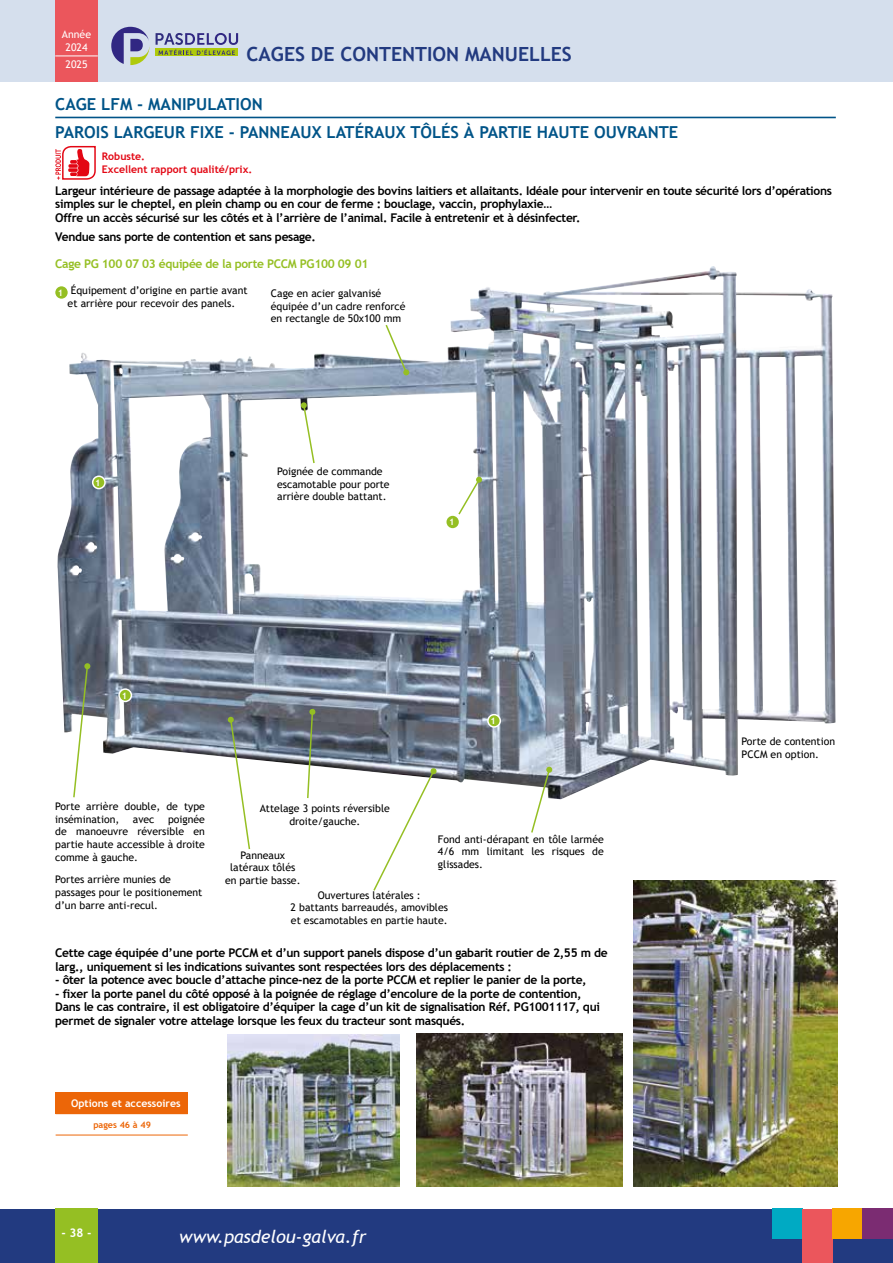
<style>
.page{position:relative;width:893px;height:1263px;background:#fff}
.page>*{position:absolute;margin:0;border:0;box-sizing:border-box;transform-origin:0 0}
.t1{font:700 19.5px "Trebuchet MS";color:#223a80}
.t2{font:italic 18px "Trebuchet MS";color:#fff}
.t3{font:700 16.5px/28.5px "Trebuchet MS";color:#005488}
.t4{font:700 12px/13.5px "Trebuchet MS";letter-spacing:-.025em;color:#000}
.t5{font:700 12px "Trebuchet MS";letter-spacing:-.025em;color:#95bf23}
.t6{font:700 12px "Trebuchet MS";color:#fff}
.t7{font:10.5px/12.6px "Trebuchet MS";color:#000}
.t8{font:700 10.5px/12.6px "Trebuchet MS";color:#e30613}
.t9{font:700 10.5px "Trebuchet MS";color:#fff}
.t10{font:10.5px/12.6px "Trebuchet MS";color:#fff;text-align:center}
.t11{font:700 9px "Trebuchet MS";color:#ec6608}
.t12{font:700 9px "Trebuchet MS";color:#fff}
</style>
<div class="page">
<div style="left:0;top:0;width:893px;height:82px;background:#d5dfed"></div>
<div style="left:0;top:1209px;width:893px;height:54px;background:#223a80"></div>
<div style="left:55px;top:0;width:43px;height:82px;background:#eb565c"></div>
<hr style="left:55px;top:56px;width:43px;height:1px;background:#fff">
<div style="left:55px;top:1209px;width:43px;height:54px;background:#95bf23"></div>
<div style="left:772px;top:1209px;width:31px;height:30px;background:#00aac3"></div>
<div style="left:803px;top:1209px;width:30px;height:54px;background:#eb565c"></div>
<div style="left:833px;top:1209px;width:30px;height:30px;background:#f7a600"></div>
<div style="left:863px;top:1209px;width:30px;height:30px;background:#7b2c72"></div>
<div style="left:156px;top:48px;width:82px;height:8px;background:#afca0b"></div>
<svg style="left:156px;top:33px;width:82px;height:22px"></svg>
<svg style="left:111px;top:27px;width:39px;height:38px"></svg>
<hr style="left:55px;top:117px;width:781px;height:1px;background:#005488">
<svg style="left:55px;top:146px;width:41px;height:34px"></svg>
<img style="left:417px;top:1033px;width:206px;height:153px">
<hr style="left:56px;top:1135px;width:132px;height:1px;background:#ec6608">
<div style="left:55px;top:1092px;width:133px;height:22px;background:#ec6608"></div>
<img style="left:57px;top:266px;width:779px;height:533px">
<svg style="left:72px;top:663px;width:18px;height:136px"></svg>
<svg style="left:384px;top:323px;width:25px;height:52px"></svg>
<svg style="left:300px;top:402px;width:16px;height:63px"></svg>
<svg style="left:530px;top:768px;width:21px;height:65px"></svg>
<div style="left:546px;top:766px;width:6px;height:7px;background:#95bf23;border-radius:50%"></div>
<svg style="left:227px;top:716px;width:24px;height:134px"></svg>
<svg style="left:372px;top:768px;width:65px;height:123px"></svg>
<svg style="left:306px;top:708px;width:10px;height:91px"></svg>
<svg style="left:457px;top:477px;width:25px;height:39px"></svg>
<div style="left:446px;top:516px;width:13px;height:12px;background:#95bf23;border-radius:50%"></div>
<svg style="left:55px;top:286px;width:13px;height:13px"></svg>
<div style="left:488px;top:715px;width:12px;height:12px;background:#95bf23;border-radius:50%"></div>
<div style="left:487px;top:714px;width:14px;height:14px;border:2px solid #fff;border-radius:50%"></div>
<div style="left:119px;top:689px;width:12px;height:12px;background:#95bf23;border-radius:50%"></div>
<div style="left:118px;top:688px;width:14px;height:14px;border:2px solid #fff;border-radius:50%"></div>
<img style="left:634px;top:880px;width:204px;height:306px">
<img style="left:227px;top:1035px;width:173px;height:151px">
<div style="left:93px;top:476px;width:12px;height:13px;background:#95bf23;border-radius:50%"></div>
<div style="left:92px;top:475px;width:14px;height:14px;border:2px solid #fff;border-radius:50%"></div>
<p class="t10" style="left:62px;top:28px;width:31px">Année<br>2024</p>
<p class="t10" style="left:66px;top:58px;width:24px">2025</p>
<h1 class="t1" style="left:247px;top:42px;width:327px">CAGES DE CONTENTION MANUELLES</h1>
<h3 class="t3" style="left:55px;top:90px;width:624px">CAGE LFM - MANIPULATION<br>PAROIS LARGEUR FIXE - PANNEAUX LATÉRAUX TÔLÉS À PARTIE HAUTE OUVRANTE</h3>
<p class="t8" style="left:102px;top:150px;width:152px">Robuste.<br>Excellent rapport qualité/prix.</p>
<p class="t4" style="left:55px;top:184px;width:778px">Largeur intérieure de passage adaptée à la morphologie des bovins laitiers et allaitants. Idéale pour intervenir en toute sécurité lors d’opérations simples sur le cheptel, en plein champ ou en cour de ferme : bouclage, vaccin, prophylaxie…<br>Offre un accès sécurisé sur les côtés et à l’arrière de l’animal. Facile à entretenir et à désinfecter.</p>
<p class="t5" style="left:55px;top:256px;width:315px">Cage PG 100 07 03 équipée de la porte PCCM PG100 09 01</p>
<p class="t4" style="left:55px;top:230px;width:262px">Vendue sans porte de contention et sans pesage.</p>
<p class="t7" style="left:58px;top:284px;width:191px;text-align:center"><sub>1</sub> Équipement d’origine en partie avant et arrière pour recevoir des panels.</p>
<p class="t7" style="left:271px;top:287px;width:136px">Cage en acier galvanisé équipée d’un cadre renforcé en rectangle de 50x100 mm</p>
<p class="t12" style="left:95px;top:477px;width:7px">1</p>
<p class="t7" style="left:277px;top:465px;width:114px">Poignée de commande escamotable pour porte arrière double battant.</p>
<p class="t12" style="left:449px;top:516px;width:7px">1</p>
<p class="t12" style="left:122px;top:690px;width:7px">1</p>
<p class="t12" style="left:491px;top:715px;width:7px">1</p>
<p class="t7" style="left:55px;top:800px;width:151px">Porte arrière double, de type insémination,</p>
<p class="t7" style="left:55px;top:813px;width:151px;text-align:justify;text-indent:113px">poignée de manoeuvre réversible en partie haute accessible à droite comme à gauche.</p>
<p class="t7" style="left:133px;top:813px;width:23px">avec</p>
<p class="t7" style="left:55px;top:873px;width:149px">Portes arrière munies de passages pour le positionement d’un barre anti-recul.</p>
<p class="t7" style="left:260px;top:802px;width:132px;text-align:center">Attelage 3 points réversible droite/gauche.</p>
<p class="t7" style="left:438px;top:832px;width:167px;text-align:justify">Fond anti-dérapant en tôle larmée 4/6 mm limitant les risques de glissades.</p>
<p class="t7" style="left:225px;top:848px;width:77px;text-align:center">Panneaux latéraux tôlés en partie basse.</p>
<p class="t7" style="left:291px;top:888px;width:159px;text-align:center">Ouvertures latérales :<br>2 battants barreaudés, amovibles et escamotables en partie haute.</p>
<p class="t4" style="left:55px;top:946px;width:554px">Cette cage équipée d’une porte PCCM et d’un support panels dispose d’un gabarit routier de 2,55 m de larg., uniquement si les indications suivantes sont respectées lors des déplacements :</p>
<p class="t4" style="left:55px;top:973px;width:533px">- ôter la potence avec boucle d’attache pince-nez de la porte PCCM et replier le panier de la porte,</p>
<p class="t4" style="left:55px;top:987px;width:546px">- fixer la porte panel du côté opposé à la poignée de réglage d’encolure de la porte de contention,<br>Dans le cas contraire, il est obligatoire d’équiper la cage d’un kit de signalisation Réf. PG1001117, qui permet de signaler votre attelage lorsque les feux du tracteur sont masqués.</p>
<p class="t9" style="left:71px;top:1097px;width:111px">Options et accessoires</p>
<p class="t11" style="left:93px;top:1119px;width:59px">pages 46 à 49</p>
<p class="t6" style="left:61px;top:1225px;width:32px">- 38 -</p>
<h2 class="t2" style="left:179px;top:1225px;width:189px">www.pasdelou-galva.fr</h2>
<p class="t7" style="left:742px;top:735px;width:95px">Porte de contention<br>PCCM en option.</p>
</div>
